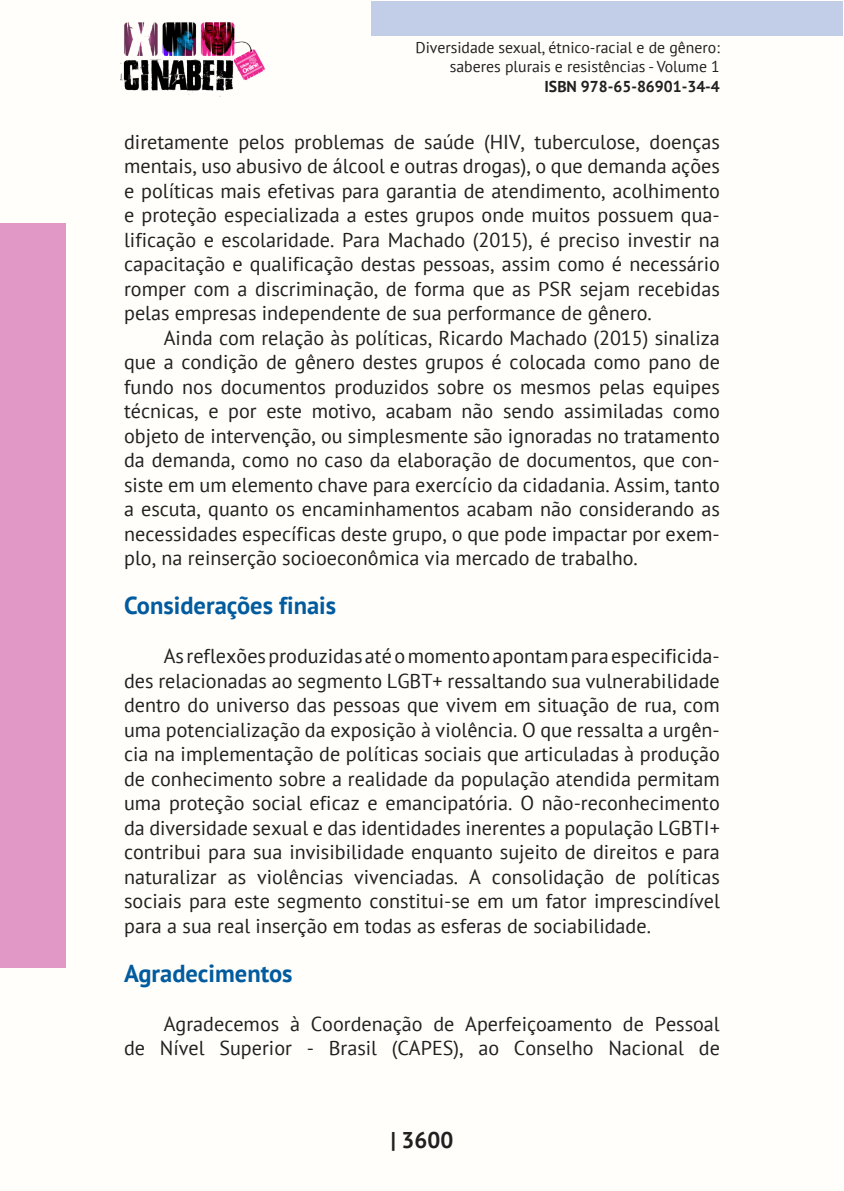
<style>
.page{position:relative;width:844px;height:1191px;background:#fff}
.page>*{position:absolute;margin:0;border:0;box-sizing:border-box;transform-origin:0 0}
._9_SUBTÍTULOS{font:700 24.5px "PT Sans";color:#015b9e}
.t1{font:700 22.75px "PT Sans";color:#231f20}
._8_CORPO{font:20.12px/24.5px "PT Sans";color:#231f20;text-align:justify}
.t2{font:15.75px/18.9px "PT Sans";color:#231f20;text-align:right}
.t3{font:700 15.75px "PT Sans";color:#231f20}
</style>
<div class="page">
<div style="left:0;top:0;width:843px;height:1191px;background:#fffefa"></div>
<div style="left:371px;top:1px;width:471px;height:35px;background:#c2cde7"></div>
<div style="left:0;top:223px;width:65px;height:744px;background:#e198c7"></div>
<img style="left:120px;top:22px;width:144px;height:75px">
<p class="t2" style="left:415px;top:38px;width:306px">Diversidade sexual, étnico-racial e de gênero: saberes plurais e resistências - Volume 1</p>
<p class="t3" style="left:544px;top:76px;width:177px">ISBN 978-65-86901-34-4</p>
<p class="_8_CORPO" style="left:124px;top:129px;width:597px">diretamente pelos problemas de saúde (HIV, tuberculose, doenças mentais, uso abusivo de álcool e outras drogas), o que demanda ações e políticas mais efetivas para garantia de atendimento, acolhimento e proteção especializada a estes grupos onde muitos possuem qua&shy;lificação e escolaridade. Para Machado (2015), é preciso investir na capacitação e qualificação destas pessoas, assim como é necessário romper com a discriminação, de forma que as PSR sejam recebidas pelas empresas independente de sua performance de gênero.</p>
<p class="_8_CORPO" style="left:124px;top:325px;width:597px;text-indent:40px">Ainda com relação às políticas, Ricardo Machado (2015) sinaliza que a condição de gênero destes grupos é colocada como pano de fundo nos documentos produzidos sobre os mesmos pelas equipes técnicas, e por este motivo, acabam não sendo assimiladas como objeto de intervenção, ou simplesmente são ignoradas no tratamento da demanda, como no caso da elaboração de documentos, que con&shy;siste em um elemento chave para exercício da cidadania. Assim, tanto a escuta, quanto os encaminhamentos acabam não considerando as necessidades específicas deste grupo, o que pode impactar por exem&shy;plo, na reinserção socioeconômica via mercado de trabalho.</p>
<p class="_9_SUBTÍTULOS" style="left:124px;top:589px;width:213px">Considerações finais</p>
<p class="_8_CORPO" style="left:124px;top:643px;width:597px;text-indent:40px">As reflexões produzidas até o momento apontam para especificida&shy;des relacionadas ao segmento LGBT+ ressaltando sua vulnerabilidade dentro do universo das pessoas que vivem em situação de rua, com uma potencialização da exposição à violência. O que ressalta a urgên&shy;cia na implementação de políticas sociais que articuladas à produção de conhecimento sobre a realidade da população atendida permitam uma proteção social eficaz e emancipatória. O não-reconhecimento da diversidade sexual e das identidades inerentes a população LGBTI+ contribui para sua invisibilidade enquanto sujeito de direitos e para naturalizar as violências vivenciadas. A consolidação de políticas sociais para este segmento constitui-se em um fator imprescindível para a sua real inserção em todas as esferas de sociabilidade.</p>
<p class="_9_SUBTÍTULOS" style="left:124px;top:957px;width:170px">Agradecimentos</p>
<p class="_8_CORPO" style="left:124px;top:1011px;width:597px;text-align:right">Agradecemos à Coordenação de Aperfeiçoamento de Pessoal<br>de Nível Superior - Brasil (CAPES), ao Conselho Nacional de</p>
<p class="t1" style="left:390px;top:1125px;width:64px">| 3600</p>
</div>
